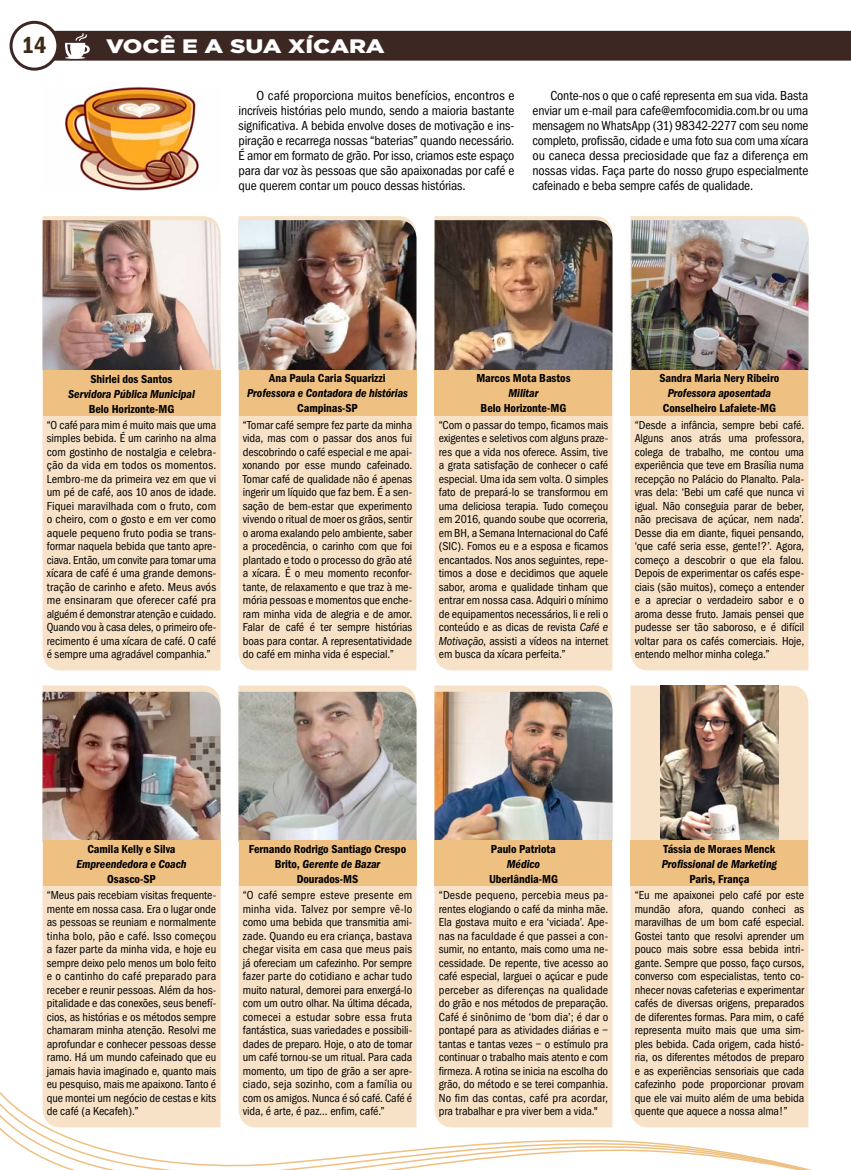
<style>
.page{position:relative;width:851px;height:1170px;background:#fff}
.page>*{position:absolute;margin:0;border:0;box-sizing:border-box;transform-origin:0 0}
.t1{font:600 condensed 24px "Franklin Gothic";color:#3d2b16}
.t2{font:900 19.5px "Gotham";color:#fff;scale:1.21 1}
.t3{font:condensed 13.5px/15px "Franklin Gothic";letter-spacing:-.01em;color:#000;text-align:justify}
.t4{font:condensed 12px/13.5px "Franklin Gothic";letter-spacing:-.005em;color:#000;text-align:justify}
.t5{font:600 condensed 12px/15px "Franklin Gothic";letter-spacing:-.005em;color:#000;text-align:center}
.t6{font:italic 600 condensed 12px "Franklin Gothic";letter-spacing:-.005em;color:#000}
.s1{font-style:italic}
</style>
<div class="page">
<svg style="left:0;top:952px;width:809px;height:217px"></svg>
<img style="left:65px;top:87px;width:134px;height:103px">
<div style="left:10px;top:21px;width:49px;height:50px;border:3px solid #3d2723;border-radius:50%"></div>
<div style="left:630px;top:216px;width:178px;height:454px;background:#f7e2c7"></div>
<div style="left:630px;top:685px;width:178px;height:442px;background:#f7e2c7"></div>
<div style="left:434px;top:216px;width:178px;height:454px;background:#f7e2c7"></div>
<div style="left:434px;top:685px;width:178px;height:442px;background:#f7e2c7"></div>
<div style="left:238px;top:216px;width:178px;height:454px;background:#f7e2c7"></div>
<div style="left:238px;top:685px;width:178px;height:442px;background:#f7e2c7"></div>
<div style="left:43px;top:216px;width:177px;height:454px;background:#f7e2c7"></div>
<div style="left:43px;top:685px;width:177px;height:442px;background:#f7e2c7"></div>
<div style="left:53px;top:31px;width:797px;height:30px;background:#3d2723"></div>
<img style="left:43px;top:220px;width:177px;height:150px">
<img style="left:43px;top:691px;width:177px;height:149px">
<img style="left:434px;top:220px;width:178px;height:150px">
<img style="left:434px;top:691px;width:178px;height:149px">
<img style="left:631px;top:220px;width:177px;height:150px">
<img style="left:660px;top:685px;width:117px;height:155px">
<img style="left:238px;top:220px;width:178px;height:150px">
<img style="left:238px;top:691px;width:178px;height:149px">
<div style="left:43px;top:370px;width:177px;height:45px;background:#eec082"></div>
<div style="left:43px;top:840px;width:177px;height:45px;background:#eec082"></div>
<div style="left:434px;top:370px;width:178px;height:45px;background:#eec082"></div>
<div style="left:434px;top:840px;width:178px;height:45px;background:#eec082"></div>
<div style="left:630px;top:370px;width:178px;height:45px;background:#eec082"></div>
<div style="left:630px;top:840px;width:178px;height:45px;background:#eec082"></div>
<div style="left:238px;top:370px;width:178px;height:45px;background:#eec082"></div>
<div style="left:238px;top:840px;width:178px;height:45px;background:#eec082"></div>
<h1 class="t1" style="left:22px;top:31px;width:26px">14</h1>
<h2 class="t2" style="left:106px;top:35px;width:232px">VOCÊ E A SUA XÍCARA</h2>
<p class="t3" style="left:238px;top:88px;width:277px;text-indent:18px">O café proporciona muitos benefícios, encontros e incríveis histórias pelo mundo, sendo a maioria bastante significativa. A bebida envolve doses de motivação e ins&shy;piração e recarrega nossas “baterias” quando necessário.<br>É amor em formato de grão. Por isso, criamos este espaço para dar voz às pessoas que são apaixonadas por café e que querem contar um pouco dessas histórias.</p>
<p class="t3" style="left:532px;top:88px;width:277px;text-indent:18px">Conte-nos o que o café representa em sua vida. Basta enviar um e-mail para cafe@emfocomidia.com.br ou uma mensagem no WhatsApp (31) 98342-2277 com seu nome completo, profissão, cidade e uma foto sua com uma xícara ou caneca dessa preciosidade que faz a diferença em nossas vidas. Faça parte do nosso grupo especialmente cafeinado e beba sempre cafés de qualidade.</p>
<p class="t5" style="left:91px;top:371px;width:83px">Shirlei dos Santos</p>
<p class="t6" style="left:68px;top:387px;width:128px">Servidora Pública Municipal</p>
<p class="t5" style="left:89px;top:401px;width:87px">Belo Horizonte-MG</p>
<p class="t4" style="left:47px;top:418px;width:171px">“O café para mim é muito mais que uma simples bebida. É um carinho na alma com gostinho de nostalgia e celebra&shy;ção da vida em todos os momentos.<br>Lembro-me da primeira vez em que vi um pé de café, aos 10 anos de idade.<br>Fiquei maravilhada com o fruto, com o cheiro, com o gosto e em ver como aquele pequeno fruto podia se trans&shy;formar naquela bebida que tanto apre&shy;ciava. Então, um convite para tomar uma xícara de café é uma grande demons&shy;tração de carinho e afeto. Meus avós me ensinaram que oferecer café pra alguém é demonstrar atenção e cuidado.<br>Quando vou à casa deles, o primeiro ofe&shy;recimento é uma xícara de café. O café é sempre uma agradável companhia.”</p>
<p class="t5" style="left:269px;top:371px;width:118px">Ana Paula Caria Squarizzi</p>
<p class="t6" style="left:247px;top:386px;width:162px">Professora e Contadora de histórias</p>
<p class="t5" style="left:297px;top:401px;width:62px">Campinas-SP</p>
<p class="t4" style="left:243px;top:418px;width:171px">“Tomar café sempre fez parte da minha vida, mas com o passar dos anos fui descobrindo o café especial e me apai&shy;xonando por esse mundo cafeinado.<br>Tomar café de qualidade não é apenas ingerir um líquido que faz bem. É a sen&shy;sação de bem-estar que experimento vivendo o ritual de moer os grãos, sentir o aroma exalando pelo ambiente, saber a procedência, o carinho com que foi plantado e todo o processo do grão até a xícara. É o meu momento reconfor&shy;tante, de relaxamento e que traz à me&shy;mória pessoas e momentos que enche&shy;ram minha vida de alegria e de amor.<br>Falar de café é ter sempre histórias boas para contar. A representatividade do café em minha vida é especial.”</p>
<p class="t5" style="left:476px;top:371px;width:96px">Marcos Mota Bastos</p>
<p class="t6" style="left:508px;top:386px;width:31px">Militar</p>
<p class="t5" style="left:480px;top:401px;width:87px">Belo Horizonte-MG</p>
<p class="t4" style="left:438px;top:418px;width:171px">“Com o passar do tempo, ficamos mais exigentes e seletivos com alguns praze&shy;res que a vida nos oferece. Assim, tive a grata satisfação de conhecer o café especial. Uma ida sem volta. O simples fato de prepará-lo se transformou em uma deliciosa terapia. Tudo começou em 2016, quando soube que ocorreria, em BH, a Semana Internacional do Café (SIC). Fomos eu e a esposa e ficamos encantados. Nos anos seguintes, repe&shy;timos a dose e decidimos que aquele sabor, aroma e qualidade tinham que entrar em nossa casa. Adquiri o mínimo de equipamentos necessários, li e reli o conteúdo e as dicas de revista <span class="s1">Café e Motivação</span>, assisti a vídeos na internet em busca da xícara perfeita.”</p>
<p class="t5" style="left:659px;top:371px;width:121px">Sandra Maria Nery Ribeiro</p>
<p class="t6" style="left:667px;top:386px;width:105px">Professora aposentada</p>
<p class="t5" style="left:662px;top:401px;width:115px">Conselheiro Lafaiete-MG</p>
<p class="t4" style="left:634px;top:418px;width:171px">“Desde a infância, sempre bebi café.<br>Alguns anos atrás uma professora, colega de trabalho, me contou uma experiência que teve em Brasília numa recepção no Palácio do Planalto. Pala&shy;vras dela: ‘Bebi um café que nunca vi igual. Não conseguia parar de beber, não precisava de açúcar, nem nada’.<br>Desse dia em diante, fiquei pensando, ‘que café seria esse, gente!?’. Agora, começo a descobrir o que ela falou.<br>Depois de experimentar os cafés espe&shy;ciais (são muitos), começo a entender e a apreciar o verdadeiro sabor e o aroma desse fruto. Jamais pensei que pudesse ser tão saboroso, e é difícil voltar para os cafés comerciais. Hoje, entendo melhor minha colega.”</p>
<p class="t5" style="left:87px;top:841px;width:90px">Camila Kelly e Silva</p>
<p class="t6" style="left:76px;top:856px;width:111px">Empreendedora e Coach</p>
<p class="t5" style="left:107px;top:871px;width:50px">Osasco-SP</p>
<p class="t4" style="left:47px;top:888px;width:171px">“Meus pais recebiam visitas frequente&shy;mente em nossa casa. Era o lugar onde as pessoas se reuniam e normalmente tinha bolo, pão e café. Isso começou a fazer parte da minha vida, e hoje eu sempre deixo pelo menos um bolo feito e o cantinho do café preparado para receber e reunir pessoas. Além da hos&shy;pitalidade e das conexões, seus benefí&shy;cios, as histórias e os métodos sempre chamaram minha atenção. Resolvi me aprofundar e conhecer pessoas desse ramo. Há um mundo cafeinado que eu jamais havia imaginado e, quanto mais eu pesquiso, mais me apaixono. Tanto é que montei um negócio de cestas e kits de café (a Kecafeh).”</p>
<p class="t5" style="left:249px;top:841px;width:159px">Fernando Rodrigo Santiago Crespo<br>Brito, <span class="s1">Gerente de Bazar<br></span>Dourados-MS</p>
<p class="t4" style="left:243px;top:888px;width:171px">“O café sempre esteve presente em minha vida. Talvez por sempre vê-lo como uma bebida que transmitia ami&shy;zade. Quando eu era criança, bastava chegar visita em casa que meus pais já ofereciam um cafezinho. Por sempre fazer parte do cotidiano e achar tudo muito natural, demorei para enxergá-lo com um outro olhar. Na última década, comecei a estudar sobre essa fruta fantástica, suas variedades e possibili&shy;dades de preparo. Hoje, o ato de tomar um café tornou-se um ritual. Para cada momento, um tipo de grão a ser apre&shy;ciado, seja sozinho, com a família ou com os amigos. Nunca é só café. Café é vida, é arte, é paz… enfim, café.”</p>
<p class="t5" style="left:491px;top:841px;width:66px">Paulo Patriota</p>
<p class="t6" style="left:507px;top:856px;width:35px">Médico</p>
<p class="t5" style="left:489px;top:871px;width:70px">Uberlândia-MG</p>
<p class="t4" style="left:438px;top:888px;width:171px">“Desde pequeno, percebia meus pa&shy;rentes elogiando o café da minha mãe.<br>Ela gostava muito e era ‘viciada’. Ape&shy;nas na faculdade é que passei a con&shy;sumir, no entanto, mais como uma ne&shy;cessidade. De repente, tive acesso ao café especial, larguei o açúcar e pude perceber as diferenças na qualidade do grão e nos métodos de preparação.<br>Café é sinônimo de ‘bom dia’; é dar o pontapé para as atividades diárias e − tantas e tantas vezes − o estímulo pra continuar o trabalho mais atento e com firmeza. A rotina se inicia na escolha do grão, do método e se terei companhia.<br>No fim das contas, café pra acordar, pra trabalhar e pra viver bem a vida."</p>
<p class="t5" style="left:663px;top:841px;width:113px">Tássia de Moraes Menck</p>
<p class="t6" style="left:661px;top:856px;width:117px">Profissional de Marketing</p>
<p class="t5" style="left:689px;top:871px;width:61px">Paris, França</p>
<p class="t4" style="left:634px;top:888px;width:171px">“Eu me apaixonei pelo café por este mundão afora, quando conheci as maravilhas de um bom café especial.<br>Gostei tanto que resolvi aprender um pouco mais sobre essa bebida intri&shy;gante. Sempre que posso, faço cursos, converso com especialistas, tento co&shy;nhecer novas cafeterias e experimentar cafés de diversas origens, preparados de diferentes formas. Para mim, o café representa muito mais que uma sim&shy;ples bebida. Cada origem, cada histó&shy;ria, os diferentes métodos de preparo e as experiências sensoriais que cada cafezinho pode proporcionar provam que ele vai muito além de uma bebida quente que aquece a nossa alma!”</p>
</div>
